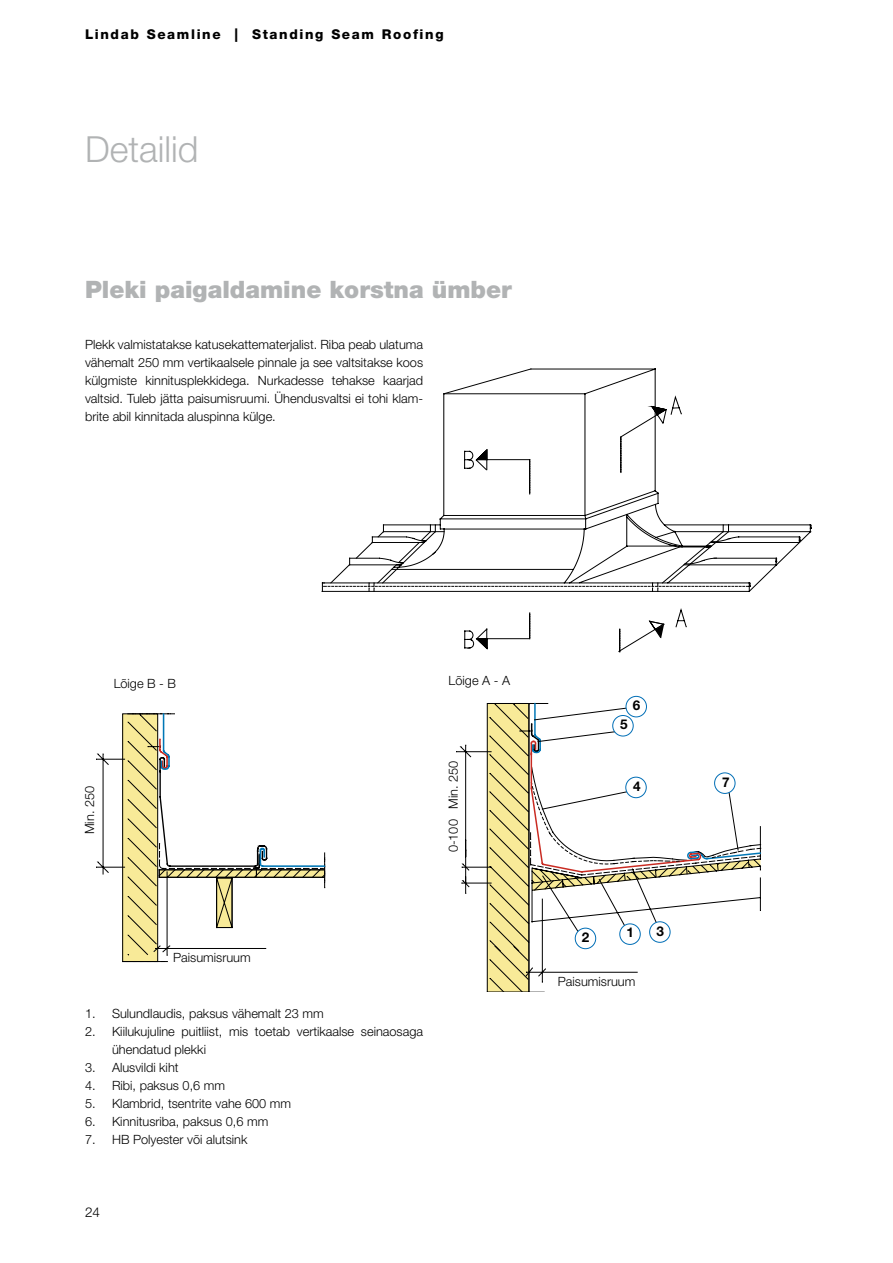
<style>
.page{position:relative;width:893px;height:1263px;background:#fff}
.page>*{position:absolute;margin:0;border:0;box-sizing:border-box;transform-origin:0 0}
.t1{font:300 36px "Helvetica Neue LT Pro";color:#b1b3b4}
.t2{font:900 24px "Helvetica Neue LT Pro";color:#b1b3b4}
.t3{font:800 13.5px "Helvetica Neue LT Pro";letter-spacing:.12em;color:#000}
.t4{font:700 13.5px "Helvetica Neue LT Pro";color:#000}
.t5{font:300 13.5px "Helvetica Neue LT Pro";color:#000}
.t6{font:300 12.75px/18px "Helvetica Neue LT Pro";color:#000;text-align:justify}
</style>
<div class="page">
<svg style="left:322px;top:369px;width:478px;height:223px"></svg>
<svg style="left:397px;top:394px;width:332px;height:255px"></svg>
<svg style="left:475px;top:405px;width:212px;height:247px"></svg>
<svg style="left:462px;top:729px;width:299px;height:254px"></svg>
<svg style="left:495px;top:703px;width:266px;height:188px"></svg>
<svg style="left:490px;top:707px;width:246px;height:285px"></svg>
<div style="left:626px;top:696px;width:20px;height:21px;background:#fff;border-radius:50%"></div>
<div style="left:626px;top:696px;width:21px;height:21px;border:1px solid #006eb6;border-radius:50%"></div>
<div style="left:626px;top:777px;width:20px;height:21px;background:#fff;border-radius:50%"></div>
<div style="left:625px;top:777px;width:22px;height:21px;border:1px solid #006eb6;border-radius:50%"></div>
<div style="left:715px;top:773px;width:20px;height:20px;background:#fff;border-radius:50%"></div>
<div style="left:714px;top:772px;width:21px;height:22px;border:1px solid #006eb6;border-radius:50%"></div>
<div style="left:650px;top:922px;width:20px;height:20px;background:#fff;border-radius:50%"></div>
<div style="left:649px;top:921px;width:21px;height:22px;border:1px solid #006eb6;border-radius:50%"></div>
<div style="left:620px;top:924px;width:20px;height:20px;background:#fff;border-radius:50%"></div>
<div style="left:619px;top:923px;width:22px;height:22px;border:1px solid #006eb6;border-radius:50%"></div>
<div style="left:575px;top:928px;width:21px;height:21px;background:#fff;border-radius:50%"></div>
<div style="left:575px;top:928px;width:21px;height:21px;border:1px solid #006eb6;border-radius:50%"></div>
<div style="left:613px;top:715px;width:20px;height:21px;background:#fff;border-radius:50%"></div>
<div style="left:612px;top:715px;width:22px;height:21px;border:1px solid #006eb6;border-radius:50%"></div>
<svg style="left:96px;top:713px;width:229px;height:249px"></svg>
<svg style="left:158px;top:713px;width:167px;height:155px"></svg>
<p class="t3" style="left:85px;top:27px;width:360px">Lindab Seamline | Standing Seam Roofing</p>
<h1 class="t1" style="left:85px;top:127px;width:115px">Detailid</h1>
<h2 class="t2" style="left:85px;top:275px;width:428px">Pleki paigaldamine korstna ümber</h2>
<p class="t6" style="left:85px;top:335px;width:340px">Plekk valmistatakse katusekattematerjalist. Riba peab ulatuma vähemalt 250 mm vertikaalsele pinnale ja see valtsitakse koos külgmiste kinnitusplekkidega. Nurkadesse tehakse kaarjad valtsid. Tuleb jätta paisumisruumi. Ühendusvaltsi ei tohi klam&shy;brite abil kinnitada aluspinna külge.</p>
<p class="t6" style="left:114px;top:674px;width:64px">Lõige B - B</p>
<p class="t6" style="left:80px;top:834px;width:50px;rotate:-90deg">Min. 250</p>
<p class="t6" style="left:449px;top:671px;width:63px">Lõige A - A</p>
<p class="t6" style="left:444px;top:809px;width:50px;rotate:-90deg">Min. 250</p>
<p class="t6" style="left:444px;top:852px;width:35px;rotate:-90deg">0-100</p>
<p class="t6" style="left:173px;top:948px;width:79px">Paisumisruum</p>
<p class="t6" style="left:85px;top:1004px;width:240px">1. Sulundlaudis, paksus vähemalt 23 mm</p>
<p class="t6" style="left:112px;top:1022px;width:313px;text-indent:-27px">2. Kiilukujuline puitliist, mis toetab vertikaalse seinaosaga ühendatud plekki</p>
<p class="t6" style="left:85px;top:1058px;width:95px">3. Alusvildi kiht</p>
<p class="t6" style="left:85px;top:1076px;width:142px">4. Ribi, paksus 0,6 mm</p>
<p class="t6" style="left:85px;top:1094px;width:208px">5. Klambrid, tsentrite vahe 600 mm</p>
<p class="t6" style="left:85px;top:1112px;width:185px">6. Kinnitusriba, paksus 0,6 mm</p>
<p class="t6" style="left:85px;top:1130px;width:164px">7. HB Polyester või alutsink</p>
<p class="t5" style="left:85px;top:1204px;width:17px">24</p>
<p class="t4" style="left:633px;top:696px;width:9px">6</p>
<p class="t4" style="left:620px;top:716px;width:9px">5</p>
<p class="t4" style="left:633px;top:778px;width:9px">4</p>
<p class="t4" style="left:722px;top:773px;width:9px">7</p>
<p class="t4" style="left:582px;top:929px;width:9px">2</p>
<p class="t4" style="left:627px;top:924px;width:9px">1</p>
<p class="t4" style="left:656px;top:922px;width:9px">3</p>
<p class="t6" style="left:558px;top:972px;width:79px">Paisumisruum</p>
</div>
